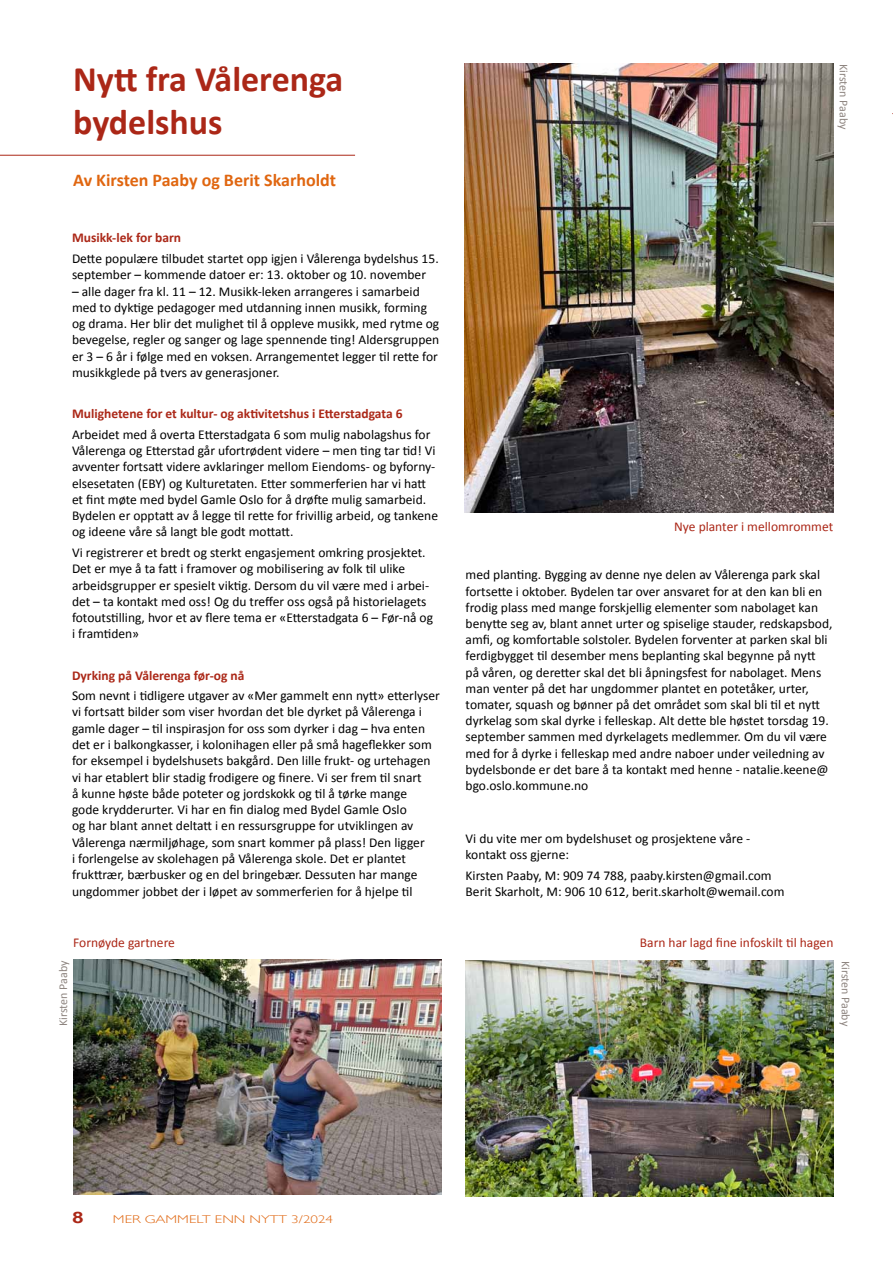
<style>
.page{position:relative;width:893px;height:1263px;background:#fff}
.page>*{position:absolute;margin:0;border:0;box-sizing:border-box;transform-origin:0 0}
.t1{font:700 36px/43.2px "Calibri";color:#ab2717}
.t2{font:700 18px "Calibri";color:#e06610}
.t3{font:700 15.75px "Arial";color:#ab2717;scale:1.33 1}
.t4{font:13.5px/16.4px "Calibri";color:#000}
.t5{font:700 13.5px "Calibri";color:#ab2717}
.t6{font:13.5px "Calibri";color:#ab2717}
.t7{font:12px "Calibri";letter-spacing:-.005em;color:#8d847f}
.t8{font:300 11.25px "Gill Sans";color:#e06610;scale:1.33 1}
</style>
<div class="page">
<hr style="left:0;top:155px;width:355px;height:1px;background:#ab2717">
<img style="left:73px;top:960px;width:368px;height:235px">
<img style="left:466px;top:960px;width:367px;height:236px">
<img style="left:465px;top:64px;width:368px;height:448px">
<h1 class="t1" style="left:73px;top:56px;width:272px">Nytt fra Vålerenga bydelshus</h1>
<h2 class="t2" style="left:73px;top:169px;width:264px">Av Kirsten Paaby og Berit Skarholdt</h2>
<p class="t5" style="left:72px;top:230px;width:111px">Musikk-lek for barn</p>
<p class="t4" style="left:72px;top:250px;width:368px">Dette populære tilbudet startet opp igjen i Vålerenga bydelshus 15. september – kommende datoer er: 13. oktober og 10. november</p>
<p class="t4" style="left:72px;top:282px;width:369px">– alle dager fra kl. 11 – 12. Musikk-leken arrangeres i samarbeid med to dyktige pedagoger med utdanning innen musikk, forming og drama. Her blir det mulighet til å oppleve musikk, med rytme og bevegelse, regler og sanger og lage spennende ting! Aldersgruppen er 3 – 6 år i følge med en voksen. Arrangementet legger til rette for musikkglede på tvers av generasjoner.</p>
<p class="t5" style="left:72px;top:405px;width:332px">Mulighetene for et kultur- og aktivitetshus i Etterstadgata 6</p>
<p class="t4" style="left:72px;top:425px;width:368px">Arbeidet med å overta Etterstadgata 6 som mulig nabolagshus for Vålerenga og Etterstad går ufortrødent videre – men ting tar tid! Vi avventer fortsatt videre avklaringer mellom Eiendoms- og byforny&shy;elsesetaten (EBY) og Kulturetaten. Etter sommerferien har vi hatt et fint møte med bydel Gamle Oslo for å drøfte mulig samarbeid.<br>Bydelen er opptatt av å legge til rette for frivillig arbeid, og tankene og ideene våre så langt ble godt mottatt.</p>
<p class="t4" style="left:72px;top:544px;width:363px">Vi registrerer et bredt og sterkt engasjement omkring prosjektet.<br>Det er mye å ta fatt i framover og mobilisering av folk til ulike arbeidsgrupper er spesielt viktig. Dersom du vil være med i arbei&shy;det – ta kontakt med oss! Og du treffer oss også på historielagets fotoutstilling, hvor et av flere tema er «Etterstadgata 6 – Før-nå og i framtiden»</p>
<p class="t5" style="left:72px;top:667px;width:174px">Dyrking på Vålerenga før-og nå</p>
<p class="t4" style="left:72px;top:687px;width:369px">Som nevnt i tidligere utgaver av «Mer gammelt enn nytt» etterlyser vi fortsatt bilder som viser hvordan det ble dyrket på Vålerenga i gamle dager – til inspirasjon for oss som dyrker i dag – hva enten det er i balkongkasser, i kolonihagen eller på små hageflekker som for eksempel i bydelshusets bakgård. Den lille frukt- og urtehagen vi har etablert blir stadig frodigere og finere. Vi ser frem til snart<br>å kunne høste både poteter og jordskokk og til å tørke mange<br>gode krydderurter. Vi har en fin dialog med Bydel Gamle Oslo<br>og har blant annet deltatt i en ressursgruppe for utviklingen av Vålerenga nærmiljøhage, som snart kommer på plass! Den ligger<br>i forlengelse av skolehagen på Vålerenga skole. Det er plantet frukttrær, bærbusker og en del bringebær. Dessuten har mange ungdommer jobbet der i løpet av sommerferien for å hjelpe til</p>
<p class="t6" style="left:73px;top:934px;width:103px">Fornøyde gartnere</p>
<p class="t7" style="left:56px;top:1026px;width:67px;rotate:-90deg">Kirsten Paaby</p>
<p class="t7" style="left:851px;top:64px;width:67px;rotate:90deg">Kirsten Paaby</p>
<p class="t6" style="left:674px;top:518px;width:161px">Nye planter i mellomrommet</p>
<p class="t4" style="left:466px;top:566px;width:368px">med planting. Bygging av denne nye delen av Vålerenga park skal fortsette i oktober. Bydelen tar over ansvaret for at den kan bli en frodig plass med mange forskjellig elementer som nabolaget kan benytte seg av, blant annet urter og spiselige stauder, redskapsbod, amfi, og komfortable solstoler. Bydelen forventer at parken skal bli ferdigbygget til desember mens beplanting skal begynne på nytt på våren, og deretter skal det bli åpningsfest for nabolaget. Mens man venter på det har ungdommer plantet en potetåker, urter, tomater, squash og bønner på det området som skal bli til et nytt dyrkelag som skal dyrke i felleskap. Alt dette ble høstet torsdag 19. september sammen med dyrkelagets medlemmer. Om du vil være med for å dyrke i felleskap med andre naboer under veiledning av bydelsbonde er det bare å ta kontakt med henne - natalie.keene@ bgo.oslo.kommune.no</p>
<p class="t4" style="left:466px;top:830px;width:286px">Vi du vite mer om bydelshuset og prosjektene våre - kontakt oss gjerne:</p>
<p class="t4" style="left:466px;top:866px;width:320px">Kirsten Paaby, M: 909 74 788, paaby.kirsten@gmail.com<br>Berit Skarholt, M: 906 10 612, berit.skarholt@wemail.com</p>
<p class="t6" style="left:640px;top:934px;width:195px">Barn har lagd fine infoskilt til hagen</p>
<p class="t7" style="left:853px;top:960px;width:67px;rotate:90deg">Kirsten Paaby</p>
<p class="t3" style="left:72px;top:1207px;width:10px">8</p>
<p class="t8" style="left:113px;top:1211px;width:167px">MER GAMMELT ENN NYTT 3/2024</p>
</div>
